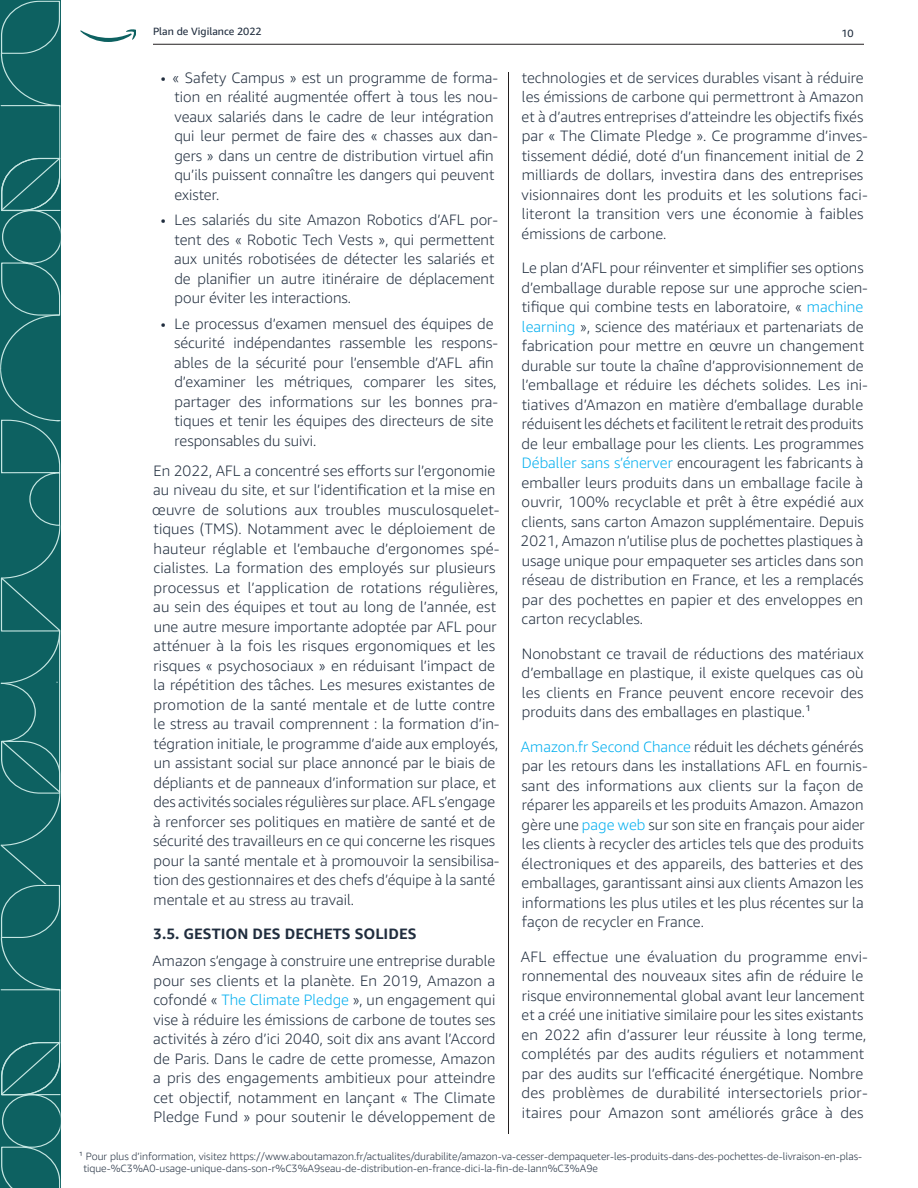
<style>
.page{position:relative;width:918px;height:1188px;background:#fff}
.page>*{position:absolute;margin:0;border:0;box-sizing:border-box;transform-origin:0 0}
.Body_Text-smaller_SCS{font:300 15px/19.5px "Amazon Ember";letter-spacing:.005em;color:#202d3e}
.Body_Text-smaller_SCS-bold{font:700 15px "Amazon Ember";letter-spacing:.005em;color:#202d3e}
.Footer_Content{font:300 10.5px/12.6px "Amazon Ember";color:#202d3e}
.t1{font:10.5px "Amazon Ember";color:#202d3e}
.s1{color:#00aeef}
</style>
<div class="page">
<div style="left:0;top:794px;width:60px;height:50px;background:#0d6161"></div>
<svg style="left:0;top:0;width:60px;height:794px"></svg>
<svg style="left:0;top:844px;width:60px;height:344px"></svg>
<svg style="left:80px;top:29px;width:56px;height:13px"></svg>
<hr style="left:153px;top:44px;width:711px;height:1px;background:#231f20">
<hr style="left:508px;top:72px;width:1px;height:1062px;background:#231f20">
<p class="t1" style="left:153px;top:25px;width:110px">Plan de Vigilance 2022</p>
<p class="t1" style="left:842px;top:27px;width:14px">10</p>
<p class="Body_Text-smaller_SCS" style="left:174px;top:68px;width:325px;text-indent:-14px">• « Safety Campus » est un programme de forma&shy;tion en réalité augmentée offert à tous les nou&shy;veaux salariés dans le cadre de leur intégration qui leur permet de faire des « chasses aux dan&shy;gers » dans un centre de distribution virtuel afin qu’ils puissent connaître les dangers qui peuvent exister.</p>
<p class="Body_Text-smaller_SCS" style="left:174px;top:210px;width:325px;text-indent:-14px">• Les salariés du site Amazon Robotics d’AFL por&shy;tent des « Robotic Tech Vests », qui permettent aux unités robotisées de détecter les salariés et de planifier un autre itinéraire de déplacement pour éviter les interactions.</p>
<p class="Body_Text-smaller_SCS" style="left:174px;top:314px;width:325px;text-indent:-13px">• Le processus d’examen mensuel des équipes de sécurité indépendantes rassemble les respons&shy;ables de la sécurité pour l’ensemble d’AFL afin d’examiner les métriques, comparer les sites, partager des informations sur les bonnes pra&shy;tiques et tenir les équipes des directeurs de site responsables du suivi.</p>
<p class="Body_Text-smaller_SCS" style="left:152px;top:461px;width:349px">En 2022, AFL a concentré ses efforts sur l’ergonomie au niveau du site, et sur l’identification et la mise en œuvre de solutions aux troubles musculosquelet&shy;tiques (TMS). Notamment avec le déploiement de hauteur réglable et l’embauche d’ergonomes spé&shy;cialistes. La formation des employés sur plusieurs processus et l’application de rotations régulières, au sein des équipes et tout au long de l’année, est une autre mesure importante adoptée par AFL pour atténuer à la fois les risques ergonomiques et les risques « psychosociaux » en réduisant l’impact de la répétition des tâches. Les mesures existantes de promotion de la santé mentale et de lutte contre le stress au travail comprennent : la formation d’in&shy;tégration initiale, le programme d’aide aux employés, un assistant social sur place annoncé par le biais de dépliants et de panneaux d’information sur place, et des activités sociales régulières sur place. AFL s’engage à renforcer ses politiques en matière de santé et de sécurité des travailleurs en ce qui concerne les risques pour la santé mentale et à promouvoir la sensibilisa&shy;tion des gestionnaires et des chefs d’équipe à la santé mentale et au stress au travail.</p>
<p class="Body_Text-smaller_SCS-bold" style="left:153px;top:925px;width:265px">3.5. GESTION DES DECHETS SOLIDES</p>
<p class="Body_Text-smaller_SCS" style="left:153px;top:951px;width:344px;text-align:justify">Amazon s’engage à construire une entreprise durable pour ses clients et la planète. En 2019, Amazon a cofondé « <span class="s1">The Climate Pledge</span> », un engagement qui vise à réduire les émissions de carbone de toutes ses activités à zéro d’ici 2040, soit dix ans avant l’Accord de Paris. Dans le cadre de cette promesse, Amazon a pris des engagements ambitieux pour atteindre cet objectif, notamment en lançant « The Climate Pledge Fund » pour soutenir le développement de</p>
<p class="Body_Text-smaller_SCS" style="left:522px;top:68px;width:348px">technologies et de services durables visant à réduire les émissions de carbone qui permettront à Amazon et à d’autres entreprises d’atteindre les objectifs fixés par « The Climate Pledge ». Ce programme d’inves&shy;tissement dédié, doté d’un financement initial de 2 milliards de dollars, investira dans des entreprises visionnaires dont les produits et les solutions faci&shy;literont la transition vers une économie à faibles émissions de carbone.</p>
<p class="Body_Text-smaller_SCS" style="left:521px;top:258px;width:349px">Le plan d’AFL pour réinventer et simplifier ses options d’emballage durable repose sur une approche scien&shy;tifique qui combine tests en laboratoire, « <span class="s1">machine learning</span> », science des matériaux et partenariats de fabrication pour mettre en œuvre un changement durable sur toute la chaîne d’approvisionnement de l’emballage et réduire les déchets solides. Les ini&shy;tiatives d’Amazon en matière d’emballage durable réduisent les déchets et facilitent le retrait des produits de leur emballage pour les clients. Les programmes <span class="s1">Déballer sans s’énerver</span> encouragent les fabricants à emballer leurs produits dans un emballage facile à ouvrir, 100% recyclable et prêt à être expédié aux clients, sans carton Amazon supplémentaire. Depuis 2021, Amazon n’utilise plus de pochettes plastiques à usage unique pour empaqueter ses articles dans son réseau de distribution en France, et les a remplacés par des pochettes en papier et des enveloppes en carton recyclables.</p>
<p class="Body_Text-smaller_SCS" style="left:522px;top:644px;width:344px;text-align:justify">Nonobstant ce travail de réductions des matériaux d’emballage en plastique, il existe quelques cas où les clients en France peuvent encore recevoir des produits dans des emballages en plastique.¹</p>
<p class="Body_Text-smaller_SCS" style="left:521px;top:737px;width:348px"><span class="s1">Amazon.fr Second Chance</span> réduit les déchets générés par les retours dans les installations AFL en fournis&shy;sant des informations aux clients sur la façon de réparer les appareils et les produits Amazon. Amazon gère une <span class="s1">page web</span> sur son site en français pour aider les clients à recycler des articles tels que des produits électroniques et des appareils, des batteries et des emballages, garantissant ainsi aux clients Amazon les informations les plus utiles et les plus récentes sur la façon de recycler en France.</p>
<p class="Body_Text-smaller_SCS" style="left:521px;top:947px;width:348px">AFL effectue une évaluation du programme envi&shy;ronnemental des nouveaux sites afin de réduire le risque environnemental global avant leur lancement et a créé une initiative similaire pour les sites existants en 2022 afin d’assurer leur réussite à long terme, complétés par des audits réguliers et notamment par des audits sur l’efficacité énergétique. Nombre des problèmes de durabilité intersectoriels prior&shy;itaires pour Amazon sont améliorés grâce à des</p>
<p class="Footer_Content" style="left:83px;top:1150px;width:780px;text-indent:-5px">¹ Pour plus d’information, visitez https://www.aboutamazon.fr/actualites/durabilite/amazon-va-cesser-dempaqueter-les-produits-dans-des-pochettes-de-livraison-en-plas&shy;tique-%C3%A0-usage-unique-dans-son-r%C3%A9seau-de-distribution-en-france-dici-la-fin-de-lann%C3%A9e</p>
</div>
